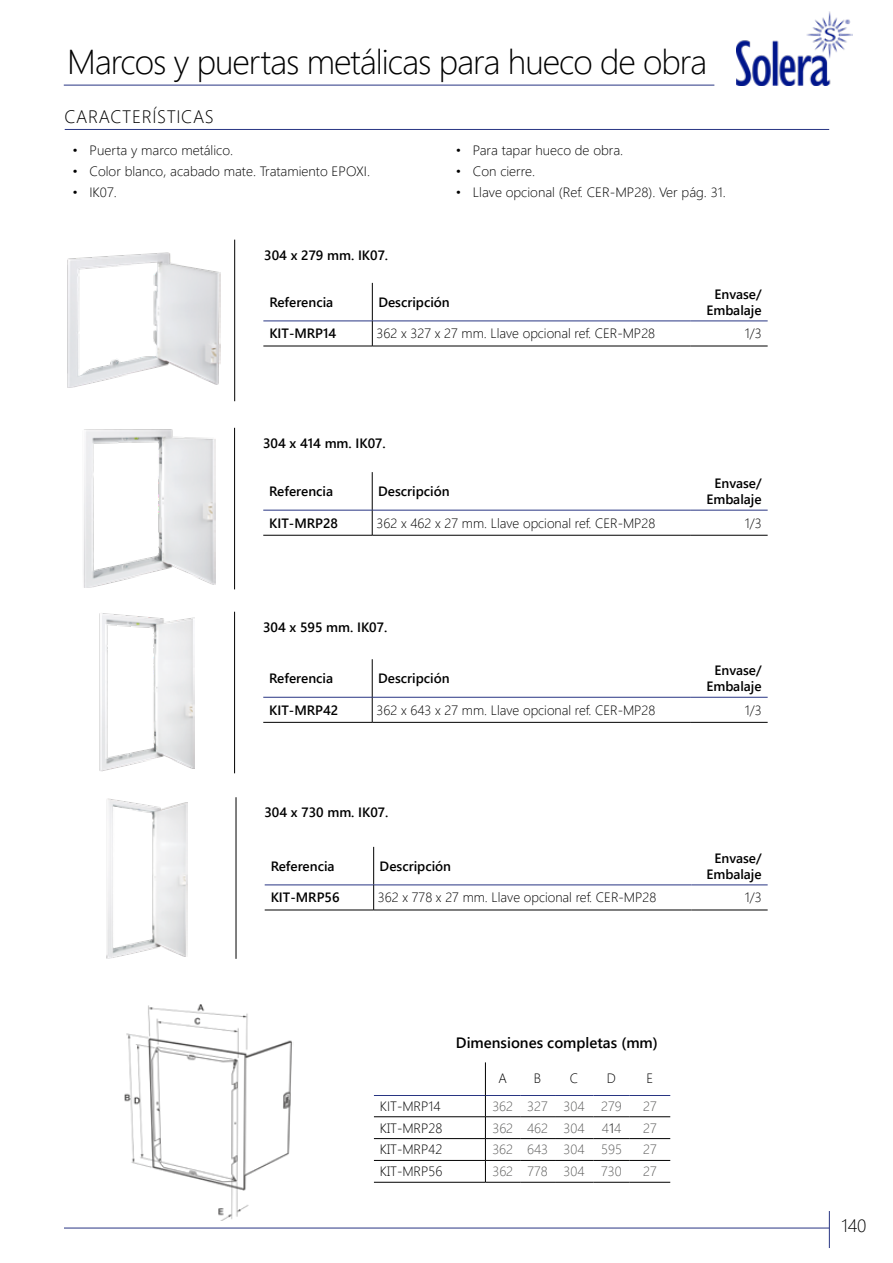
<style>
.page{position:relative;width:893px;height:1263px;background:#fff}
.page>*{position:absolute;margin:0;border:0;box-sizing:border-box;transform-origin:0 0}
.t1{font:300 34.5px "Segoe UI";letter-spacing:-.03em;color:#000}
.t2{font:300 18px "Segoe UI";letter-spacing:.035em;color:#000}
.t3{font:600 15px "Segoe UI";color:#000}
.t4{font:300 13.5px "Segoe UI";color:#000}
.t5{font:600 13.5px/16.2px "Segoe UI";color:#000;text-align:right}
.t6{font:300 13.5px "Segoe UI";color:#5a5a59}
.s1{color:#000}
</style>
<div class="page">
<hr style="left:64px;top:85px;width:650px;height:1px;background:#283583">
<img style="left:737px;top:11px;width:116px;height:74px">
<hr style="left:64px;top:1228px;width:765px;height:1px;background:#283583">
<hr style="left:829px;top:1211px;width:1px;height:37px;background:#283583">
<img style="left:67px;top:252px;width:154px;height:135px">
<img style="left:83px;top:429px;width:132px;height:158px">
<img style="left:99px;top:613px;width:96px;height:158px">
<img style="left:106px;top:798px;width:82px;height:160px">
<hr style="left:234px;top:240px;width:1px;height:161px;background:#000">
<hr style="left:234px;top:428px;width:1px;height:161px;background:#000">
<hr style="left:234px;top:612px;width:1px;height:161px;background:#000">
<hr style="left:236px;top:797px;width:1px;height:162px;background:#000">
<hr style="left:372px;top:283px;width:1px;height:38px;background:#000">
<hr style="left:372px;top:346px;width:318px;height:1px;background:#000">
<hr style="left:690px;top:346px;width:78px;height:1px;background:#000">
<hr style="left:263px;top:321px;width:109px;height:1px;background:#283583">
<hr style="left:372px;top:321px;width:318px;height:1px;background:#283583">
<hr style="left:690px;top:321px;width:78px;height:1px;background:#283583">
<svg style="left:372px;top:321px;width:1px;height:25px"></svg>
<hr style="left:263px;top:346px;width:109px;height:1px;background:#000">
<hr style="left:372px;top:472px;width:1px;height:38px;background:#000">
<hr style="left:372px;top:535px;width:318px;height:1px;background:#000">
<hr style="left:690px;top:535px;width:78px;height:1px;background:#000">
<hr style="left:263px;top:510px;width:109px;height:1px;background:#283583">
<hr style="left:372px;top:510px;width:318px;height:1px;background:#283583">
<hr style="left:690px;top:510px;width:78px;height:1px;background:#283583">
<svg style="left:372px;top:510px;width:1px;height:25px"></svg>
<hr style="left:263px;top:535px;width:109px;height:1px;background:#000">
<hr style="left:372px;top:659px;width:1px;height:38px;background:#000">
<hr style="left:372px;top:722px;width:318px;height:1px;background:#000">
<hr style="left:690px;top:722px;width:78px;height:1px;background:#000">
<hr style="left:263px;top:697px;width:109px;height:1px;background:#283583">
<hr style="left:372px;top:697px;width:318px;height:1px;background:#283583">
<hr style="left:690px;top:697px;width:78px;height:1px;background:#283583">
<svg style="left:372px;top:697px;width:1px;height:25px"></svg>
<hr style="left:263px;top:722px;width:109px;height:1px;background:#000">
<hr style="left:373px;top:847px;width:1px;height:38px;background:#000">
<hr style="left:374px;top:910px;width:317px;height:1px;background:#000">
<hr style="left:691px;top:910px;width:77px;height:1px;background:#000">
<hr style="left:265px;top:885px;width:109px;height:1px;background:#283583">
<hr style="left:374px;top:885px;width:317px;height:1px;background:#283583">
<hr style="left:691px;top:885px;width:77px;height:1px;background:#283583">
<svg style="left:373px;top:885px;width:1px;height:25px"></svg>
<hr style="left:265px;top:910px;width:109px;height:1px;background:#000">
<img style="left:124px;top:1004px;width:168px;height:217px">
<hr style="left:374px;top:1095px;width:111px;height:1px;background:#283583">
<hr style="left:486px;top:1095px;width:34px;height:1px;background:#283583">
<hr style="left:520px;top:1095px;width:35px;height:1px;background:#283583">
<hr style="left:555px;top:1095px;width:38px;height:1px;background:#283583">
<hr style="left:593px;top:1095px;width:37px;height:1px;background:#283583">
<hr style="left:630px;top:1095px;width:40px;height:1px;background:#283583">
<hr style="left:374px;top:1116px;width:111px;height:1px;background:#000">
<hr style="left:485px;top:1116px;width:35px;height:1px;background:#000">
<hr style="left:520px;top:1116px;width:35px;height:1px;background:#000">
<hr style="left:555px;top:1116px;width:38px;height:1px;background:#000">
<hr style="left:593px;top:1116px;width:37px;height:1px;background:#000">
<hr style="left:630px;top:1116px;width:40px;height:1px;background:#000">
<hr style="left:374px;top:1138px;width:111px;height:1px;background:#000">
<hr style="left:485px;top:1138px;width:35px;height:1px;background:#000">
<hr style="left:520px;top:1138px;width:35px;height:1px;background:#000">
<hr style="left:555px;top:1138px;width:38px;height:1px;background:#000">
<hr style="left:593px;top:1138px;width:37px;height:1px;background:#000">
<hr style="left:630px;top:1138px;width:40px;height:1px;background:#000">
<hr style="left:374px;top:1160px;width:111px;height:1px;background:#000">
<hr style="left:485px;top:1160px;width:35px;height:1px;background:#000">
<hr style="left:520px;top:1160px;width:35px;height:1px;background:#000">
<hr style="left:555px;top:1160px;width:38px;height:1px;background:#000">
<hr style="left:593px;top:1160px;width:37px;height:1px;background:#000">
<hr style="left:630px;top:1160px;width:40px;height:1px;background:#000">
<hr style="left:374px;top:1182px;width:111px;height:1px;background:#000">
<hr style="left:485px;top:1182px;width:35px;height:1px;background:#000">
<hr style="left:520px;top:1182px;width:35px;height:1px;background:#000">
<hr style="left:555px;top:1182px;width:38px;height:1px;background:#000">
<hr style="left:593px;top:1182px;width:37px;height:1px;background:#000">
<hr style="left:630px;top:1182px;width:40px;height:1px;background:#000">
<hr style="left:485px;top:1062px;width:1px;height:33px;background:#000">
<svg style="left:485px;top:1095px;width:1px;height:87px"></svg>
<hr style="left:65px;top:129px;width:764px;height:1px;background:#283583">
<h1 class="t1" style="left:67px;top:29px;width:642px">Marcos y puertas metálicas para hueco de obra</h1>
<h2 class="t2" style="left:64px;top:100px;width:151px">CARACTERÍSTICAS</h2>
<p class="t4" style="left:72px;top:138px;width:162px">• Puerta y marco metálico.</p>
<p class="t4" style="left:72px;top:159px;width:299px">• Color blanco, acabado mate. Tratamiento EPOXI.</p>
<p class="t4" style="left:72px;top:180px;width:46px">• IK07.</p>
<p class="t5" style="left:264px;top:246px;width:125px">304 x 279 mm. IK07.</p>
<p class="t4" style="left:456px;top:138px;width:169px">• Para tapar hueco de obra.</p>
<p class="t4" style="left:456px;top:159px;width:81px">• Con cierre.</p>
<p class="t4" style="left:456px;top:180px;width:271px">• Llave opcional (Ref. CER-MP28). Ver pág. 31.</p>
<p class="t5" style="left:269px;top:293px;width:65px">Referencia</p>
<p class="t5" style="left:378px;top:293px;width:73px">Descripción</p>
<p class="t5" style="left:706px;top:285px;width:57px">Envase/<br>Embalaje</p>
<p class="t5" style="left:269px;top:324px;width:69px">KIT-MRP14</p>
<p class="t4" style="left:377px;top:321px;width:280px">362 x 327 x 27 mm. Llave opcional ref. CER-MP28</p>
<p class="t4" style="left:745px;top:321px;width:18px">1/3</p>
<p class="t5" style="left:263px;top:434px;width:124px">304 x 414 mm. IK07.</p>
<p class="t5" style="left:269px;top:482px;width:65px">Referencia</p>
<p class="t5" style="left:378px;top:482px;width:73px">Descripción</p>
<p class="t5" style="left:706px;top:474px;width:57px">Envase/<br>Embalaje</p>
<p class="t5" style="left:269px;top:514px;width:70px">KIT-MRP28</p>
<p class="t4" style="left:376px;top:510px;width:281px">362 x 462 x 27 mm. Llave opcional ref. CER-MP28</p>
<p class="t4" style="left:745px;top:510px;width:18px">1/3</p>
<p class="t5" style="left:263px;top:618px;width:126px">304 x 595 mm. IK07.</p>
<p class="t5" style="left:269px;top:669px;width:65px">Referencia</p>
<p class="t5" style="left:378px;top:669px;width:73px">Descripción</p>
<p class="t5" style="left:706px;top:661px;width:57px">Envase/<br>Embalaje</p>
<p class="t5" style="left:269px;top:701px;width:71px">KIT-MRP42</p>
<p class="t4" style="left:376px;top:697px;width:281px">362 x 643 x 27 mm. Llave opcional ref. CER-MP28</p>
<p class="t4" style="left:745px;top:697px;width:18px">1/3</p>
<p class="t5" style="left:264px;top:803px;width:125px">304 x 730 mm. IK07.</p>
<p class="t5" style="left:271px;top:857px;width:65px">Referencia</p>
<p class="t5" style="left:380px;top:857px;width:73px">Descripción</p>
<p class="t5" style="left:706px;top:849px;width:57px">Envase/<br>Embalaje</p>
<p class="t5" style="left:271px;top:888px;width:70px">KIT-MRP56</p>
<p class="t4" style="left:378px;top:885px;width:280px">362 x 778 x 27 mm. Llave opcional ref. CER-MP28</p>
<p class="t4" style="left:745px;top:885px;width:18px">1/3</p>
<p class="t3" style="left:456px;top:1029px;width:203px">Dimensiones completas (mm)</p>
<p class="t4" style="left:499px;top:1066px;width:10px">A</p>
<p class="t4" style="left:534px;top:1066px;width:9px">B</p>
<p class="t4" style="left:570px;top:1066px;width:10px">C</p>
<p class="t4" style="left:607px;top:1066px;width:11px">D</p>
<p class="t4" style="left:647px;top:1066px;width:8px">E</p>
<p class="t4" style="left:380px;top:1093px;width:62px">KIT-MRP14</p>
<p class="t6" style="left:492px;top:1093px;width:131px">362 327 304 279</p>
<p class="t6" style="left:643px;top:1093px;width:15px">27</p>
<p class="t4" style="left:380px;top:1115px;width:64px">KIT-MRP28</p>
<p class="t6" style="left:492px;top:1115px;width:94px">362 462 304</p>
<p class="t6" style="left:602px;top:1115px;width:21px">4<span class="s1">1</span>4</p>
<p class="t6" style="left:643px;top:1115px;width:15px">27</p>
<p class="t4" style="left:380px;top:1137px;width:64px">KIT-MRP42</p>
<p class="t6" style="left:492px;top:1137px;width:131px">362 643 304 595</p>
<p class="t6" style="left:643px;top:1137px;width:15px">27</p>
<p class="t4" style="left:380px;top:1159px;width:64px">KIT-MRP56</p>
<p class="t6" style="left:492px;top:1159px;width:131px">362 778 304 730</p>
<p class="t6" style="left:643px;top:1159px;width:15px">27</p>
<h2 class="t2" style="left:841px;top:1209px;width:27px">140</h2>
</div>
